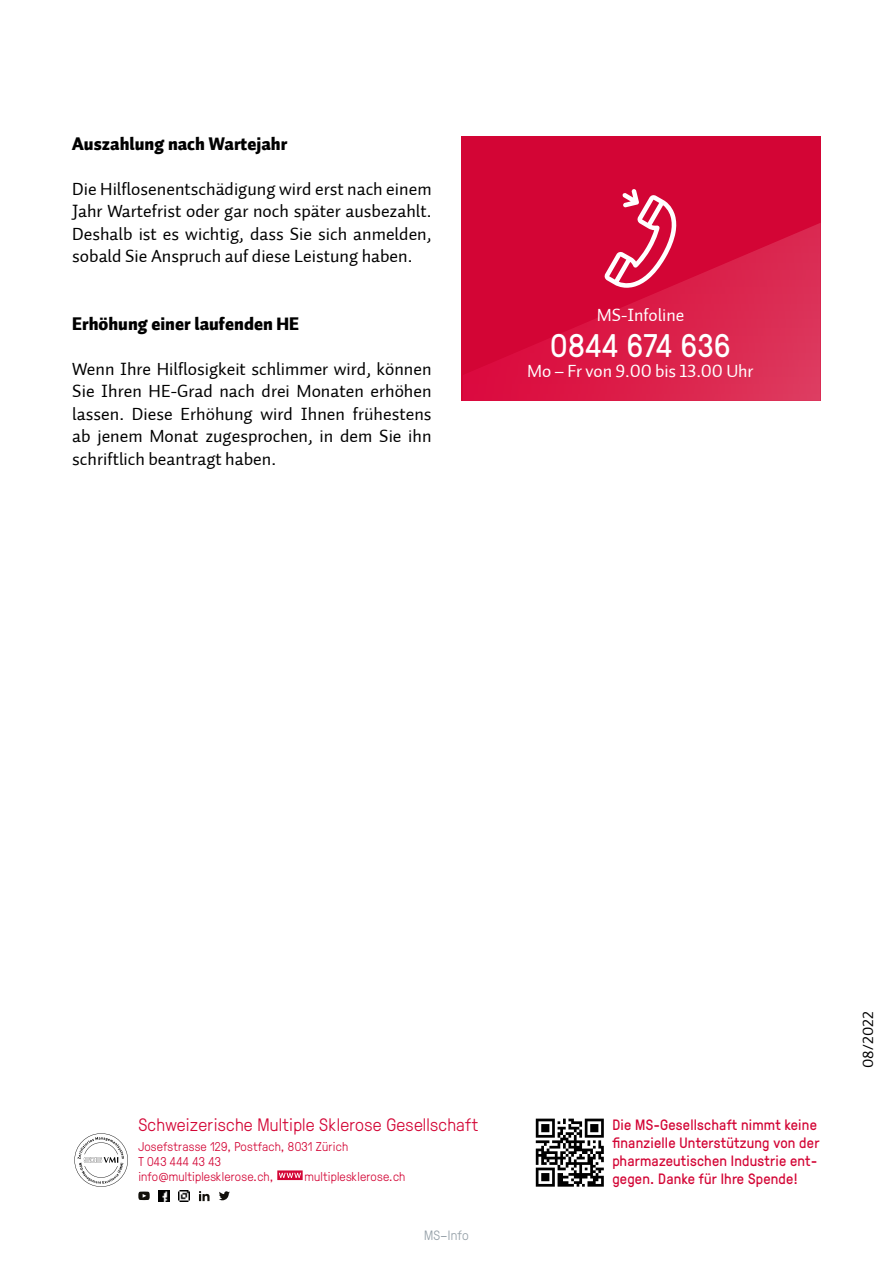
<style>
.page{position:relative;width:893px;height:1263px;background:#fff}
.page>*{position:absolute;margin:0;border:0;box-sizing:border-box;transform-origin:0 0}
.t1{font:32.7px "GT Pressura";letter-spacing:.02em;color:#fff}
.t2{font:18px/22.5px "Auto 2 Regular LF";color:#000;text-align:justify}
.t3{font:18px "Auto 2 Black LF";color:#000}
.t4{font:300 18px "GT Pressura";letter-spacing:.015em;color:#d30535}
.t5{font:18px "Auto 2 Regular LF";letter-spacing:-.005em;color:#fff}
.t6{font:15px/18px "GT Pressura";letter-spacing:.015em;color:#d30535}
.t7{font:15px "Auto 2 Regular LF";letter-spacing:.015em;color:#000}
.t8{font:300 13.5px "GT Pressura";letter-spacing:.015em;color:#949fa7}
.t9{font:300 12.75px/15px "GT Pressura";letter-spacing:.015em;color:#d30535}
</style>
<div class="page">
<svg style="left:277px;top:1170px;width:26px;height:10px"></svg>
<svg style="left:219px;top:1191px;width:11px;height:9px"></svg>
<svg style="left:199px;top:1191px;width:11px;height:10px"></svg>
<svg style="left:159px;top:1190px;width:10px;height:11px"></svg>
<svg style="left:179px;top:1190px;width:11px;height:11px"></svg>
<svg style="left:138px;top:1191px;width:12px;height:9px"></svg>
<svg style="left:74px;top:1133px;width:54px;height:54px"></svg>
<svg style="left:536px;top:1118px;width:68px;height:69px"></svg>
<div style="left:461px;top:136px;width:360px;height:265px;background:#d30535"></div>
<svg style="left:466px;top:223px;width:355px;height:178px"></svg>
<svg style="left:604px;top:189px;width:73px;height:99px"></svg>
<p class="t3" style="left:72px;top:132px;width:216px">Auszahlung nach Wartejahr</p>
<p class="t2" style="left:72px;top:178px;width:361px">Die Hilflosenentschädigung wird erst nach einem Jahr Wartefrist oder gar noch später ausbezahlt.<br>Deshalb ist es wichtig, dass Sie sich anmelden, sobald Sie Anspruch auf diese Leistung haben.</p>
<p class="t3" style="left:72px;top:312px;width:228px">Erhöhung einer laufenden HE</p>
<p class="t2" style="left:72px;top:358px;width:361px">Wenn Ihre Hilflosigkeit schlimmer wird, können Sie Ihren HE-Grad nach drei Monaten erhöhen lassen. Diese Erhöhung wird Ihnen frühestens ab jenem Monat zugesprochen, in dem Sie ihn schriftlich beantragt haben.</p>
<p class="t5" style="left:597px;top:304px;width:89px">MS-Infoline</p>
<h1 class="t1" style="left:551px;top:322px;width:181px">0844 674 636</h1>
<p class="t5" style="left:527px;top:359px;width:228px">Mo – Fr von 9.00 bis 13.00 Uhr</p>
<p class="t4" style="left:138px;top:1112px;width:341px">Schweizerische Multiple Sklerose Gesellschaft</p>
<p class="t9" style="left:138px;top:1138px;width:211px">Josefstrasse 129, Postfach, 8031 Zürich<br>T 043 444 43 43 info@multiplesklerose.ch,</p>
<p class="t9" style="left:305px;top:1168px;width:102px">multiplesklerose.ch</p>
<p class="t8" style="left:424px;top:1226px;width:46px">MS–Info</p>
<p class="t6" style="left:612px;top:1115px;width:209px">Die MS-Gesellschaft nimmt keine finanzielle Unterstützung von der pharmazeutischen Industrie ent&shy;gegen. Danke für Ihre Spende!</p>
<p class="t7" style="left:859px;top:1068px;width:58px;rotate:-90deg">08/2022</p>
</div>
